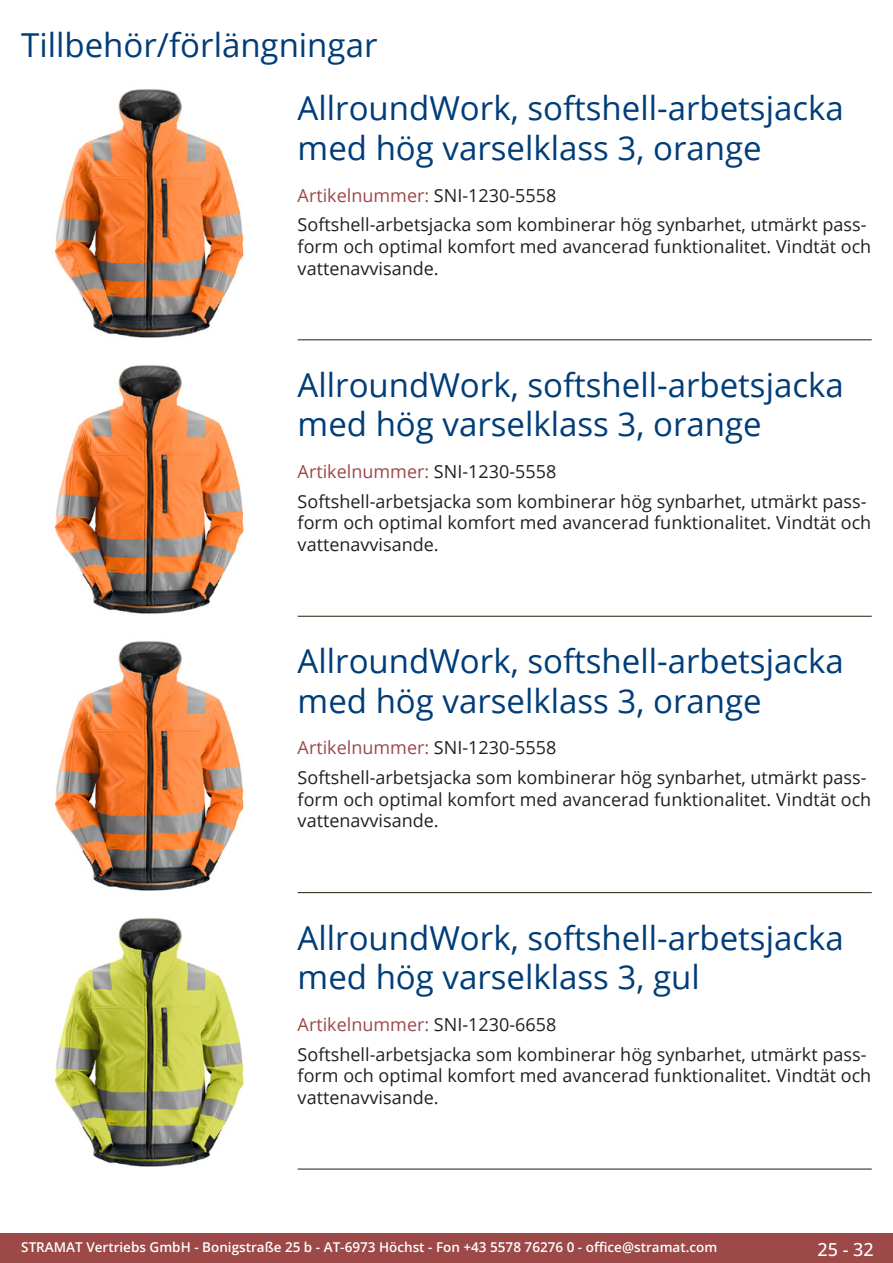
<style>
.page{position:relative;width:893px;height:1263px;background:#fff}
.page>*{position:absolute;margin:0;border:0;box-sizing:border-box;transform-origin:0 0}
.Produkttitel{font:33px/39.6px "Open Sans";color:#003d78}
.RastTitel{font:33px "Open Sans";color:#003d78}
.Beschreibung_Text{font:18px/21.6px "Open Sans";color:#231f20}
.TechDaten_Überschrif{font:18px "Open Sans";color:#9c4948}
.t1{font:500 18px "Open Sans";color:#fff}
.t2{font:600 13.5px "Open Sans";color:#fff}
.s1{color:#231f20}
</style>
<div class="page">
<div style="left:0;top:1233px;width:893px;height:30px;background:#9c4948"></div>
<hr style="left:298px;top:340px;width:574px;height:1px;background:#201d08">
<hr style="left:298px;top:616px;width:574px;height:1px;background:#201d08">
<hr style="left:298px;top:892px;width:574px;height:1px;background:#201d08">
<hr style="left:298px;top:1169px;width:574px;height:1px;background:#201d08">
<img style="left:54px;top:89px;width:190px;height:249px">
<img style="left:54px;top:365px;width:190px;height:249px">
<img style="left:55px;top:641px;width:189px;height:250px">
<img style="left:55px;top:918px;width:189px;height:249px">
<p class="RastTitel" style="left:21px;top:22px;width:358px">Tillbehör/förlängningar</p>
<p class="Produkttitel" style="left:298px;top:88px;width:548px">AllroundWork, softshell-arbetsjacka med hög varselklass 3, orange</p>
<p class="TechDaten_Überschrif" style="left:298px;top:183px;width:260px">Artikelnummer: <span class="s1">SNI-1230-5558</span></p>
<p class="Beschreibung_Text" style="left:298px;top:214px;width:575px">Softshell-arbetsjacka som kombinerar hög synbarhet, utmärkt pass&shy;form och optimal komfort med avancerad funktionalitet. Vindtät och vattenavvisande.</p>
<p class="Produkttitel" style="left:298px;top:364px;width:548px">AllroundWork, softshell-arbetsjacka med hög varselklass 3, orange</p>
<p class="TechDaten_Überschrif" style="left:298px;top:459px;width:260px">Artikelnummer: <span class="s1">SNI-1230-5558</span></p>
<p class="Beschreibung_Text" style="left:298px;top:490px;width:575px">Softshell-arbetsjacka som kombinerar hög synbarhet, utmärkt pass&shy;form och optimal komfort med avancerad funktionalitet. Vindtät och vattenavvisande.</p>
<p class="Produkttitel" style="left:298px;top:640px;width:548px">AllroundWork, softshell-arbetsjacka med hög varselklass 3, orange</p>
<p class="TechDaten_Überschrif" style="left:298px;top:735px;width:260px">Artikelnummer: <span class="s1">SNI-1230-5558</span></p>
<p class="Beschreibung_Text" style="left:298px;top:766px;width:575px">Softshell-arbetsjacka som kombinerar hög synbarhet, utmärkt pass&shy;form och optimal komfort med avancerad funktionalitet. Vindtät och vattenavvisande.</p>
<p class="Produkttitel" style="left:298px;top:917px;width:548px">AllroundWork, softshell-arbetsjacka med hög varselklass 3, gul</p>
<p class="TechDaten_Überschrif" style="left:298px;top:1012px;width:260px">Artikelnummer: <span class="s1">SNI-1230-6658</span></p>
<p class="Beschreibung_Text" style="left:298px;top:1043px;width:575px">Softshell-arbetsjacka som kombinerar hög synbarhet, utmärkt pass&shy;form och optimal komfort med avancerad funktionalitet. Vindtät och vattenavvisande.</p>
<p class="t2" style="left:21px;top:1238px;width:698px">STRAMAT Vertriebs GmbH - Bonigstraße 25 b - AT-6973 Höchst - Fon +43 5578 76276 0 - office@stramat.com</p>
<p class="t1" style="left:817px;top:1237px;width:58px">25 - 32</p>
</div>
